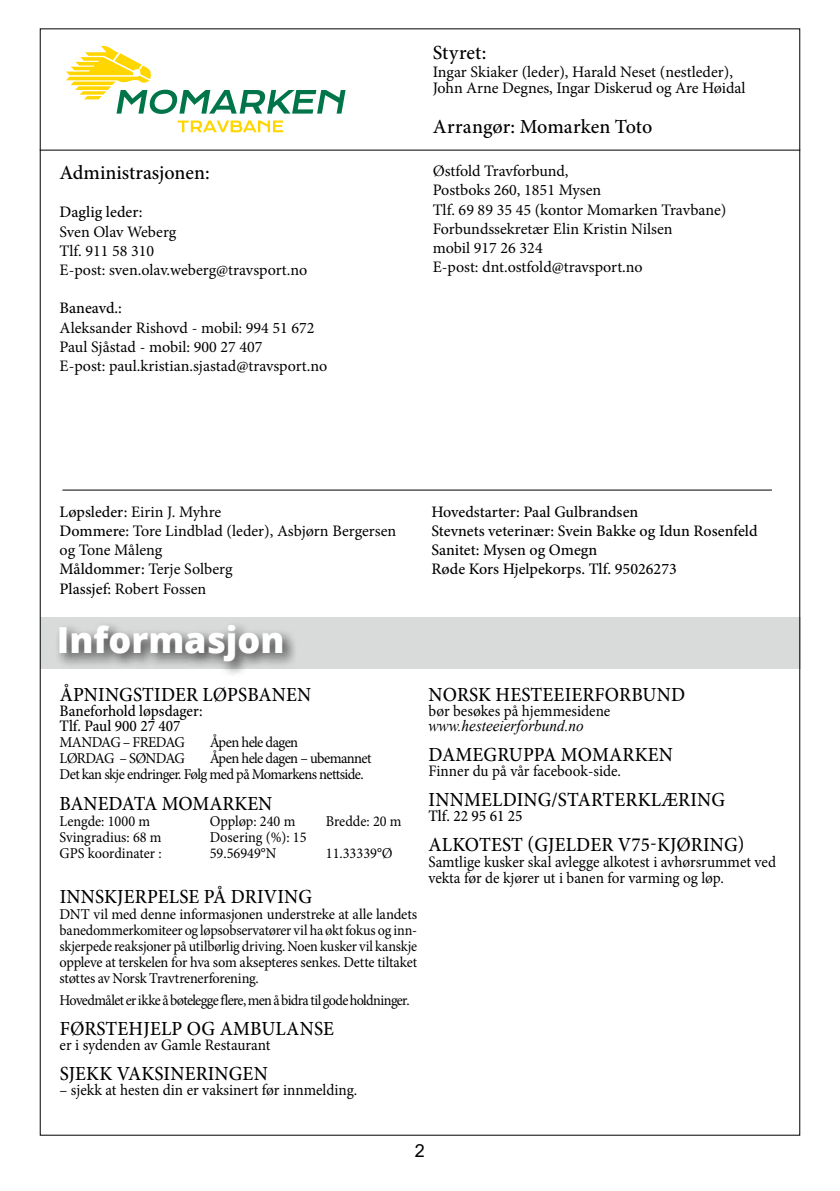
<style>
.page{position:relative;width:840px;height:1191px;background:#fff}
.page>*{position:absolute;margin:0;border:0;box-sizing:border-box;transform-origin:0 0}
.t1{font:800 36px "Open Sans";color:#fff}
.t2{font:500 20px "Minion Pro";letter-spacing:.01em;color:#000;scale:.95 1}
.t3{font:500 20px "Minion Pro";letter-spacing:.01em;color:#000}
.t4{font:18px "Arial";color:#000}
.t5{font:16px/19.2px "Minion Pro";color:#000}
.t6{font:16px/16px "Minion Pro";color:#000;scale:.95 1}
.t7{font:500 16px/19.2px "Minion Pro";color:#000}
.t8{font:500 16px/15px "Minion Pro";color:#000;scale:.95 1}
.t9{font:italic 16px "Times New Roman";color:#000;scale:.95 1}
.t10{font:15px/16px "Minion Pro";letter-spacing:-.035em;color:#000}
.t11{font:15px "Minion Pro";letter-spacing:-.035em;color:#000;scale:.95 1}
.t12{font:15px "Minion Pro";color:#000;scale:.95 1}
.s1{font-weight:500}
</style>
<div class="page">
<div style="left:40px;top:617px;width:759px;height:51px;background:#d9dada"></div>
<hr style="left:40px;top:150px;width:759px;height:1px;background:#000">
<hr style="left:62px;top:489px;width:709px;height:1px;background:#000">
<div style="left:55px;top:620px;width:243px;height:57px;background:#000;opacity:.75"></div>
<svg style="left:66px;top:46px;width:279px;height:68px"></svg>
<svg style="left:177px;top:120px;width:106px;height:12px"></svg>
<p class="t3" style="left:60px;top:159px;width:152px">Administrasjonen:</p>
<p class="t7" style="left:60px;top:203px;width:84px">Daglig leder:</p>
<p class="t5" style="left:60px;top:222px;width:249px">Sven Olav Weberg<br>Tlf. 911 58 310<br>E-post: sven.olav.weberg@travsport.no</p>
<p class="t7" style="left:60px;top:299px;width:64px">Baneavd.:</p>
<p class="t5" style="left:60px;top:318px;width:269px">Aleksander Rishovd - mobil: 994 51 672<br>Paul Sjåstad - mobil: 900 27 407<br>E-post: paul.kristian.sjastad@travsport.no</p>
<p class="t3" style="left:432px;top:39px;width:55px">Styret:</p>
<p class="t5" style="left:432px;top:64px;width:314px;line-height:16px">Ingar Skiaker (leder), Harald Neset (nestleder),<br>John Arne Degnes, Ingar Diskerud og Are Høidal</p>
<p class="t3" style="left:432px;top:113px;width:221px">Arrangør: Momarken Toto</p>
<p class="t5" style="left:432px;top:161px;width:295px">Østfold Travforbund,<br>Postboks 260, 1851 Mysen<br>Tlf. 69 89 35 45 (kontor Momarken Travbane)<br>Forbundssekretær Elin Kristin Nilsen<br>mobil 917 26 324<br>E-post: dnt.ostfold@travsport.no</p>
<p class="t5" style="left:60px;top:502px;width:338px"><span class="s1">Løpsleder:</span> Eirin J. Myhre<br><span class="s1">Dommere:</span> Tore Lindblad (leder), Asbjørn Bergersen og Tone Måleng<br><span class="s1">Måldommer:</span> Terje Solberg<br><span class="s1">Plassjef:</span> Robert Fossen</p>
<p class="t7" style="left:431px;top:502px;width:327px">Hovedstarter: Paal Gulbrandsen<br>Stevnets veterinær: Svein Bakke og Idun Rosenfeld Sanitet: Mysen og Omegn<br>Røde Kors Hjelpekorps. Tlf. 95026273</p>
<h1 class="t1" style="left:57px;top:613px;width:229px">Informasjon</h1>
<p class="t2" style="left:60px;top:681px;width:266px">ÅPNINGSTIDER LØPSBANEN</p>
<p class="t8" style="left:60px;top:703px;width:152px">Baneforhold løpsdager:<br>Tlf. Paul 900 27 407</p>
<p class="t10" style="left:60px;top:734px;width:127px">MANDAG – FREDAG</p>
<p class="t10" style="left:210px;top:734px;width:90px">Åpen hele dagen</p>
<p class="t10" style="left:60px;top:750px;width:127px">LØRDAG – SØNDAG</p>
<p class="t10" style="left:60px;top:750px;width:313px;text-indent:150px">Åpen hele dagen – ubemannet<br>Det kan skje endringer. Følg med på Momarkens nettside.</p>
<p class="t2" style="left:60px;top:790px;width:225px">BANEDATA MOMARKEN</p>
<p class="t12" style="left:60px;top:811px;width:97px">Lengde: 1000 m</p>
<p class="t12" style="left:210px;top:811px;width:92px">Oppløp: 240 m</p>
<p class="t12" style="left:326px;top:811px;width:81px">Bredde: 20 m</p>
<p class="t12" style="left:60px;top:827px;width:109px">Svingradius: 68 m</p>
<p class="t12" style="left:210px;top:827px;width:103px">Dosering (%): 15</p>
<p class="t12" style="left:60px;top:843px;width:109px">GPS koordinater :</p>
<p class="t11" style="left:210px;top:843px;width:72px">59.56949°N</p>
<p class="t11" style="left:326px;top:843px;width:72px">11.33339°Ø</p>
<p class="t2" style="left:60px;top:883px;width:267px">INNSKJERPELSE PÅ DRIVING</p>
<p class="t10" style="left:60px;top:906px;width:359px;text-align:justify">DNT vil med denne informasjonen understreke at alle landets banedommerkomiteer og løpsobservatører vil ha økt fokus og inn&shy;skjerpede reaksjoner på utilbørlig driving. Noen kusker vil kanskje oppleve at terskelen for hva som aksepteres senkes. Dette tiltaket støttes av Norsk Travtrenerforening.</p>
<p class="t11" style="left:60px;top:990px;width:370px">Hovedmålet er ikke å bøtelegge flere, men å bidra til gode holdninger.</p>
<p class="t2" style="left:60px;top:1015px;width:290px">FØRSTEHJELP OG AMBULANSE</p>
<p class="t6" style="left:60px;top:1037px;width:223px">er i sydenden av Gamle Restaurant</p>
<p class="t2" style="left:60px;top:1060px;width:220px">SJEKK VAKSINERINGEN</p>
<p class="t6" style="left:60px;top:1082px;width:315px">– sjekk at hesten din er vaksinert før innmelding.</p>
<p class="t2" style="left:428px;top:681px;width:271px">NORSK HESTEEIERFORBUND</p>
<p class="t6" style="left:428px;top:703px;width:193px">bør besøkes på hjemmesidene</p>
<p class="t9" style="left:428px;top:714px;width:165px">www.hesteeierforbund.no</p>
<p class="t2" style="left:428px;top:741px;width:258px">DAMEGRUPPA MOMARKEN</p>
<p class="t6" style="left:428px;top:763px;width:204px">Finner du på vår facebook-side.</p>
<p class="t2" style="left:428px;top:786px;width:313px">INNMELDING/STARTERKLÆRING</p>
<p class="t8" style="left:428px;top:808px;width:100px">Tlf. 22 95 61 25</p>
<p class="t2" style="left:428px;top:831px;width:334px">ALKOTEST (GJELDER V75-KJØRING)</p>
<p class="t6" style="left:428px;top:854px;width:367px">Samtlige kusker skal avlegge alkotest i avhørsrummet ved vekta før de kjører ut i banen for varming og løp.</p>
<p class="t4" style="left:415px;top:1138px;width:12px">2</p>
</div>
